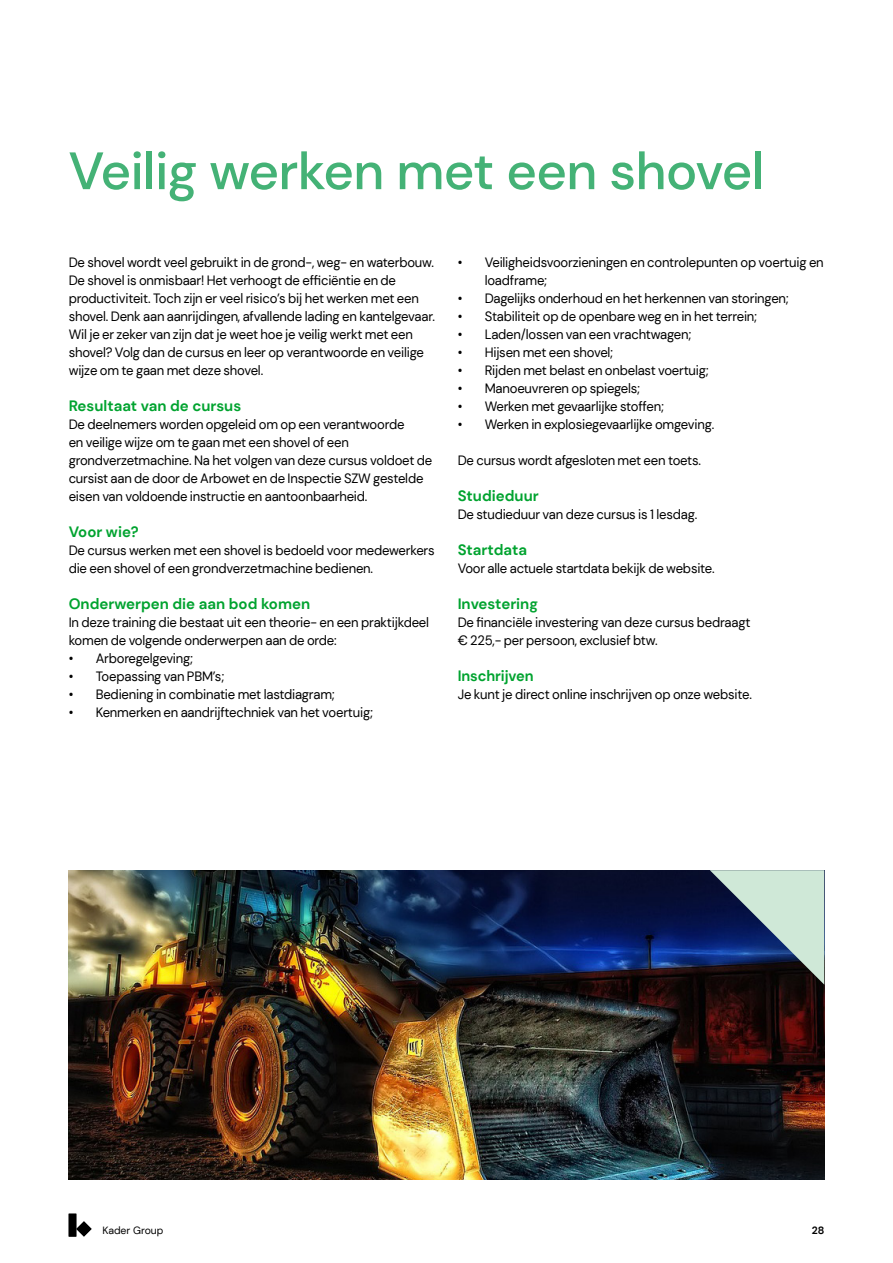
<style>
.page{position:relative;width:893px;height:1263px;background:#fff}
.page>*{position:absolute;margin:0;border:0;box-sizing:border-box;transform-origin:0 0}
.t1{font:500 52.5px "DM Sans";letter-spacing:-.01em;color:#44b276}
.t2{font:700 15px "DM Sans";color:#00a32f}
.t3{font:13.5px/18px "DM Sans";letter-spacing:-.015em;color:#000}
.t4{font:10.5px "DM Sans";color:#000}
.t5{font:700 10.5px "DM Sans";color:#000}
</style>
<div class="page">
<img style="left:69px;top:870px;width:755px;height:309px">
<svg style="left:710px;top:870px;width:114px;height:115px"></svg>
<svg style="left:69px;top:1214px;width:23px;height:22px"></svg>
<h1 class="t1" style="left:68px;top:138px;width:697px">Veilig werken met een shovel</h1>
<p class="t3" style="left:69px;top:253px;width:368px">De shovel wordt veel gebruikt in de grond-, weg- en waterbouw.<br>De shovel is onmisbaar! Het verhoogt de efficiëntie en de productiviteit. Toch zijn er veel risico’s bij het werken met een shovel. Denk aan aanrijdingen, afvallende lading en kantelgevaar.<br>Wil je er zeker van zijn dat je weet hoe je veilig werkt met een shovel? Volg dan de cursus en leer op verantwoorde en veilige wijze om te gaan met deze shovel.</p>
<p class="t2" style="left:69px;top:396px;width:174px">Resultaat van de cursus</p>
<p class="t3" style="left:69px;top:415px;width:365px">De deelnemers worden opgeleid om op een verantwoorde<br>en veilige wijze om te gaan met een shovel of een grondverzetmachine. Na het volgen van deze cursus voldoet de cursist aan de door de Arbowet en de Inspectie SZW gestelde eisen van voldoende instructie en aantoonbaarheid.</p>
<p class="t2" style="left:69px;top:522px;width:71px">Voor wie?</p>
<p class="t3" style="left:69px;top:541px;width:367px">De cursus werken met een shovel is bedoeld voor medewerkers die een shovel of een grondverzetmachine bedienen.</p>
<p class="t2" style="left:69px;top:594px;width:243px">Onderwerpen die aan bod komen</p>
<p class="t3" style="left:69px;top:613px;width:362px">In deze training die bestaat uit een theorie- en een praktijkdeel komen de volgende onderwerpen aan de orde:</p>
<p class="t3" style="left:69px;top:649px;width:126px">• Arboregelgeving;</p>
<p class="t3" style="left:69px;top:667px;width:157px">• Toepassing van PBM’s;</p>
<p class="t3" style="left:69px;top:685px;width:268px">• Bediening in combinatie met lastdiagram;</p>
<p class="t3" style="left:69px;top:703px;width:306px">• Kenmerken en aandrijftechniek van het voertuig;</p>
<p class="t3" style="left:485px;top:253px;width:341px;text-indent:-27px">• Veiligheidsvoorzieningen en controlepunten op voertuig en loadframe;</p>
<p class="t3" style="left:458px;top:289px;width:333px">• Dagelijks onderhoud en het herkennen van storingen;</p>
<p class="t3" style="left:458px;top:307px;width:301px">• Stabiliteit op de openbare weg en in het terrein;</p>
<p class="t3" style="left:458px;top:325px;width:235px">• Laden/lossen van een vrachtwagen;</p>
<p class="t3" style="left:458px;top:343px;width:157px">• Hijsen met een shovel;</p>
<p class="t3" style="left:458px;top:361px;width:253px">• Rijden met belast en onbelast voertuig;</p>
<p class="t3" style="left:458px;top:379px;width:184px">• Manoeuvreren op spiegels;</p>
<p class="t3" style="left:458px;top:397px;width:208px">• Werken met gevaarlijke stoffen;</p>
<p class="t3" style="left:458px;top:415px;width:258px">• Werken in explosiegevaarlijke omgeving.</p>
<p class="t3" style="left:458px;top:451px;width:245px">De cursus wordt afgesloten met een toets.</p>
<p class="t2" style="left:458px;top:486px;width:83px">Studieduur</p>
<p class="t3" style="left:458px;top:505px;width:241px">De studieduur van deze cursus is 1 lesdag.</p>
<p class="t2" style="left:458px;top:540px;width:71px">Startdata</p>
<p class="t3" style="left:458px;top:559px;width:259px">Voor alle actuele startdata bekijk de website.</p>
<p class="t2" style="left:458px;top:594px;width:82px">Investering</p>
<p class="t3" style="left:458px;top:613px;width:294px">De financiële investering van deze cursus bedraagt € 225,- per persoon, exclusief btw.</p>
<p class="t2" style="left:458px;top:666px;width:77px">Inschrijven</p>
<p class="t3" style="left:458px;top:685px;width:296px">Je kunt je direct online inschrijven op onze website.</p>
<p class="t4" style="left:102px;top:1224px;width:63px">Kader Group</p>
<p class="t5" style="left:812px;top:1223px;width:14px">28</p>
</div>
